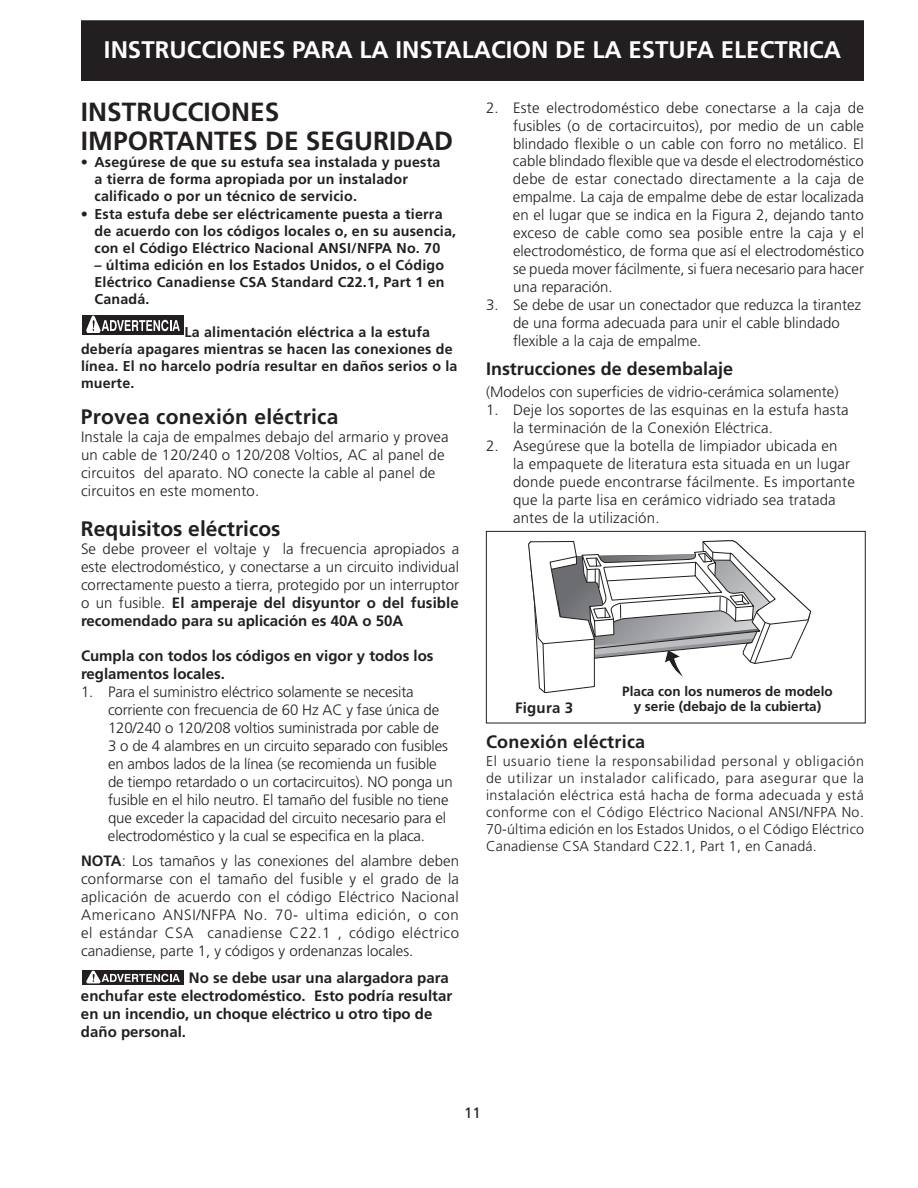
<style>
.page{position:relative;width:918px;height:1188px;background:#fff}
.page>*{position:absolute;margin:0;border:0;box-sizing:border-box;transform-origin:0 0}
.t1{font:700 26.25px/29.2px "Frutiger";color:#231f20}
.t2{font:700 24px "Frutiger";color:#fff}
.t3{font:700 21px "Frutiger";letter-spacing:.005em;color:#231f20}
.t4{font:700 18px "Frutiger";color:#231f20}
.t5{font:300 15px/18px "Frutiger";color:#231f20}
.t6{font:700 15px/18px "Frutiger";color:#231f20}
.t7{font:15px "Frutiger";color:#231f20}
.t8{font:700 14.25px/17.1px "Frutiger";letter-spacing:.015em;color:#231f20}
.t9{font:300 14.25px/17.1px "Frutiger";letter-spacing:.015em;color:#231f20;text-align:justify}
.t10{font:700 13.5px/14.9px "Frutiger";color:#231f20;text-align:center}
.s1{font-weight:300}
.s2{font-weight:700}
</style>
<div class="page">
<div style="left:82px;top:21px;width:781px;height:59px;background:#231f20"></div>
<div style="left:81px;top:20px;width:783px;height:61px;border:2px solid #231f20"></div>
<div style="left:82px;top:315px;width:102px;height:19px;background:#231f20"></div>
<svg style="left:86px;top:315px;width:94px;height:18px"></svg>
<div style="left:82px;top:970px;width:102px;height:14px;background:#231f20"></div>
<svg style="left:86px;top:970px;width:94px;height:14px"></svg>
<div style="left:486px;top:531px;width:380px;height:192px;border:1px solid #231f20"></div>
<svg style="left:528px;top:540px;width:283px;height:153px"></svg>
<h2 class="t2" style="left:104px;top:36px;width:739px">INSTRUCCIONES PARA LA INSTALACION DE LA ESTUFA ELECTRICA</h2>
<h1 class="t1" style="left:81px;top:97px;width:374px">INSTRUCCIONES<br>IMPORTANTES DE SEGURIDAD</h1>
<p class="t8" style="left:94px;top:154px;width:347px;text-indent:-13px"><span class="s1">•</span> Asegúrese de que su estufa sea instalada y puesta a tierra de forma apropiada por un instalador calificado o por un técnico de servicio.</p>
<p class="t8" style="left:94px;top:205px;width:363px;text-indent:-13px"><span class="s1">•</span> Esta estufa debe ser eléctricamente puesta a tierra de acuerdo con los códigos locales o, en su ausencia, con el Código Eléctrico Nacional ANSI/NFPA No. 70</p>
<p class="t8" style="left:94px;top:256px;width:352px;text-align:justify">– última edición en los Estados Unidos, o el Código Eléctrico Canadiense CSA Standard C22.1, Part 1 en Canadá.</p>
<p class="t8" style="left:81px;top:324px;width:378px;text-indent:104px">La alimentación eléctrica a la estufa debería apagares mientras se hacen las conexiones de línea. El no harcelo podría resultar en daños serios o la muerte.</p>
<h3 class="t3" style="left:81px;top:405px;width:259px">Provea conexión eléctrica</h3>
<p class="t5" style="left:81px;top:428px;width:369px">Instale la caja de empalmes debajo del armario y provea un cable de 120/240 o 120/208 Voltios, AC al panel de circuitos del aparato. NO conecte la cable al panel de circuitos en este momento.</p>
<h3 class="t3" style="left:81px;top:516px;width:201px">Requisitos eléctricos</h3>
<p class="t5" style="left:81px;top:540px;width:380px;text-align:justify">Se debe proveer el voltaje y la frecuencia apropiados a este electrodoméstico, y conectarse a un circuito individual correctamente puesto a tierra, protegido por un interruptor o un fusible. <span class="s2">El amperaje del disyuntor o del fusible recomendado para su aplicación es 40A o 50A</span></p>
<p class="t6" style="left:81px;top:647px;width:354px">Cumpla con todos los códigos en vigor y todos los reglamentos locales.</p>
<p class="t5" style="left:108px;top:683px;width:346px;text-indent:-27px">1. Para el suministro eléctrico solamente se necesita corriente con frecuencia de 60 Hz AC y fase única de 120/240 o 120/208 voltios suministrada por cable de<br>3 o de 4 alambres en un circuito separado con fusibles en ambos lados de la línea (se recomienda un fusible de tiempo retardado o un cortacircuitos). NO ponga un fusible en el hilo neutro. El tamaño del fusible no tiene que exceder la capacidad del circuito necesario para el electrodoméstico y la cual se especifica en la placa.</p>
<p class="t5" style="left:81px;top:852px;width:380px;text-align:justify"><span class="s2">NOTA</span>: Los tamaños y las conexiones del alambre deben conformarse con el tamaño del fusible y el grado de la aplicación de acuerdo con el código Eléctrico Nacional Americano ANSI/NFPA No. 70- ultima edición, o con el estándar CSA canadiense C22.1 , código eléctrico canadiense, parte 1, y códigos y ordenanzas locales.</p>
<p class="t6" style="left:81px;top:969px;width:373px;text-indent:108px">No se debe usar una alargadora para enchufar este electrodoméstico. Esto podría resultar en un incendio, un choque eléctrico u otro tipo de daño personal.</p>
<p class="t5" style="left:513px;top:99px;width:353px;text-align:justify;text-indent:-27px">2. Este electrodoméstico debe conectarse a la caja de fusibles (o de cortacircuitos), por medio de un cable blindado flexible o un cable con forro no metálico. El cable blindado flexible que va desde el electrodoméstico debe de estar conectado directamente a la caja de empalme. La caja de empalme debe de estar localizada en el lugar que se indica en la Figura 2, dejando tanto exceso de cable como sea posible entre la caja y el electrodoméstico, de forma que así el electrodoméstico se pueda mover fácilmente, si fuera necesario para hacer una reparación.</p>
<p class="t5" style="left:513px;top:297px;width:350px;text-indent:-27px">3. Se debe de usar un conectador que reduzca la tirantez de una forma adecuada para unir el cable blindado flexible a la caja de empalme.</p>
<p class="t4" style="left:486px;top:358px;width:249px">Instrucciones de desembalaje</p>
<p class="t5" style="left:486px;top:383px;width:354px">(Modelos con superficies de vidrio-cerámica solamente)</p>
<p class="t5" style="left:513px;top:401px;width:337px;text-indent:-27px">1. Deje los soportes de las esquinas en la estufa hasta la terminación de la Conexión Eléctrica.</p>
<p class="t5" style="left:513px;top:437px;width:343px;text-indent:-27px">2. Asegúrese que la botella de limpiador ubicada en<br>la empaquete de literatura esta situada en un lugar donde puede encontrarse fácilmente. Es importante que la parte lisa en cerámico vidriado sea tratada antes de la utilización.</p>
<p class="t6" style="left:515px;top:699px;width:60px">Figura 3</p>
<p class="t10" style="left:622px;top:684px;width:212px">Placa con los numeros de modelo y serie (debajo de la cubierta)</p>
<p class="t4" style="left:486px;top:732px;width:161px">Conexión eléctrica</p>
<p class="t9" style="left:486px;top:752px;width:380px">El usuario tiene la responsabilidad personal y obligación de utilizar un instalador calificado, para asegurar que la instalación eléctrica está hacha de forma adecuada y está conforme con el Código Eléctrico Nacional ANSI/NFPA No.<br>70-última edición en los Estados Unidos, o el Código Eléctrico Canadiense CSA Standard C22.1, Part 1, en Canadá.</p>
<p class="t7" style="left:464px;top:1104px;width:18px">11</p>
</div>
